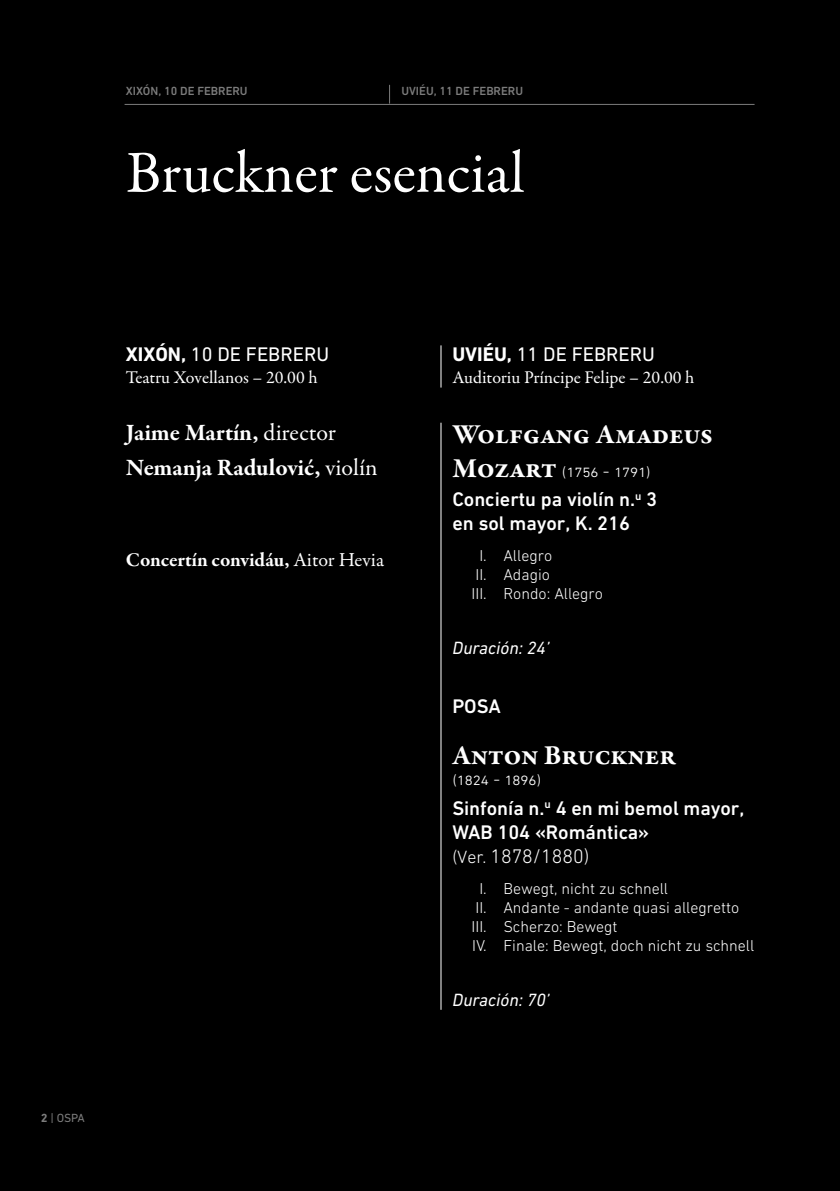
<style>
.page{position:relative;width:840px;height:1191px;background:#fff}
.page>*{position:absolute;margin:0;border:0;box-sizing:border-box;transform-origin:0 0}
.t1{font:60px "Garamond Premr Pro";color:#fff}
.t2{font:700 28px "Garamond Premr Pro";letter-spacing:-.01em;color:#fff}
.t3{font:700 24px/34.4px "Garamond Premr Pro";letter-spacing:-.01em;color:#fff}
.t4{font:500 20px/24px "DIN Next W1 G";color:#fff}
.t5{font:20px "DIN Next W1 G";color:#fff}
.t6{font:700 20px "Garamond Premr Pro";color:#fff}
.t7{font:18px "Garamond Premr Pro";color:#fff}
.t8{font:300 18px "DIN Next W1 G";color:#fff}
.t9{font:italic 18px "DIN Next W1 G";color:#fff}
.t10{font:300 16px/19.2px "DIN Next W1 G";color:#fff}
.t11{font:500 12px "DIN Next W1 G";color:#7c7c7c}
.t12{font:12px "DIN Next W1 G";color:#7c7c7c}
.s1{font-weight:700}
.s2{font-weight:400}
.s3{font-family:"Garamond Premr Pro";font-weight:700;font-size:28px}
.s4{font-weight:300;font-size:18px}
.s5{font-weight:300}
</style>
<div class="page">
<div style="left:0;top:0;width:839px;height:1191px;background:#000"></div>
<hr style="left:440px;top:345px;width:1px;height:42px;background:#fff">
<hr style="left:440px;top:423px;width:1px;height:586px;background:#fff">
<hr style="left:124px;top:104px;width:630px;height:1px;background:#7c7c7c">
<svg style="left:389px;top:85px;width:1px;height:19px"></svg>
<p class="t11" style="left:126px;top:84px;width:123px">Xixón, 10 de Febreru</p>
<p class="t11" style="left:401px;top:84px;width:123px">UVIÉU, 11 de Febreru</p>
<h1 class="t1" style="left:126px;top:137px;width:400px">Bruckner esencial</h1>
<p class="t5" style="left:126px;top:343px;width:204px"><span class="s1">XIXÓN,</span> 10 DE FEBRERU</p>
<p class="t7" style="left:126px;top:366px;width:193px">Teatru Xovellanos – 20.00 h</p>
<h3 class="t3" style="left:126px;top:416px;width:253px">Jaime Martín, <span class="s2">director<br></span>Nemanja Radulović, <span class="s2">violín</span></h3>
<p class="t6" style="left:126px;top:547px;width:259px">Concertín convidáu, <span class="s2">Aitor Hevia</span></p>
<p class="t12" style="left:41px;top:1111px;width:45px"><span class="s1">2</span> | OSPA</p>
<p class="t5" style="left:452px;top:343px;width:204px"><span class="s1">UVIÉU,</span> 11 DE FEBRERU</p>
<p class="t7" style="left:452px;top:366px;width:243px">Auditoriu Príncipe Felipe – 20.00 h</p>
<h2 class="t2" style="left:452px;top:417px;width:262px">Wolfgang Amadeus</h2>
<p class="t8" style="left:452px;top:460px;width:200px"><span class="s3">Mozart</span> (1756 - 1791)</p>
<p class="t4" style="left:452px;top:487px;width:206px">Conciertu pa violín n.<sup>u</sup> 3 en sol mayor, K. 216</p>
<p class="t10" style="left:471px;top:545px;width:133px;text-indent:8px">I. Allegro<br>II. Adagio<br>III. Rondo: Allegro</p>
<p class="t9" style="left:452px;top:637px;width:99px">Duración: 24’</p>
<p class="t4" style="left:452px;top:694px;width:50px">POSA</p>
<h2 class="t2" style="left:452px;top:738px;width:225px">Anton Bruckner</h2>
<p class="t8" style="left:452px;top:769px;width:90px">(1824 - 1896)</p>
<p class="t4" style="left:452px;top:796px;width:293px">Sinfonía n.<sup>u</sup> 4 en mi bemol mayor,<br>WAB 104 «Romántica»<br><span class="s4">(Ver.</span> <span class="s5">1878/1880)</span></p>
<p class="t10" style="left:471px;top:878px;width:284px;text-indent:8px">I. Bewegt, nicht zu schnell<br>II. Andante - andante quasi allegretto<br>III. Scherzo: Bewegt<br>IV. Finale: Bewegt, doch nicht zu schnell</p>
<p class="t9" style="left:452px;top:989px;width:99px">Duración: 70’</p>
</div>
